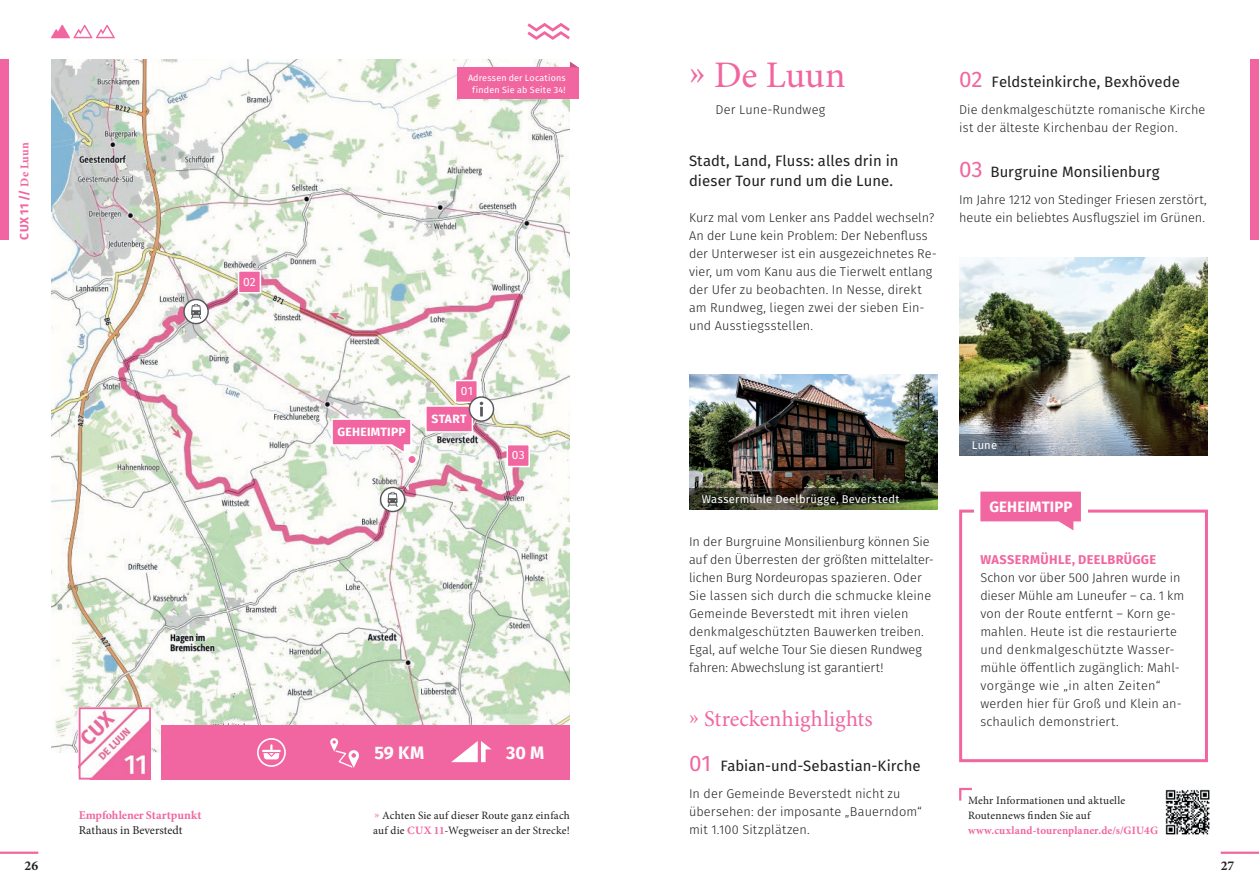
<style>
.page{position:relative;width:1259px;height:893px;background:#fff}
.page>*{position:absolute;margin:0;border:0;box-sizing:border-box;transform-origin:0 0}
.t1{font:37.5px "Minion Pro";letter-spacing:-.01em;color:#f166a0}
.t2{font:22.5px "Minion Pro";color:#f166a0}
.t3{font:22.5px "Fira Sans";color:#f166a0}
.t4{font:700 18px "Fira Sans";color:#fff}
.t5{font:15px/19.8px "Fira Sans";letter-spacing:.005em;color:#231f20}
.t6{font:700 15px "Fira Sans";letter-spacing:.005em;color:#fff}
.t7{font:700 13.5px "Minion Pro";color:#231f20}
.t8{font:300 12.75px/18px "Fira Sans";letter-spacing:.01em;color:#231f20}
.t9{font:700 12.75px "Fira Sans";letter-spacing:.025em;color:#f166a0}
.t10{font:700 12px "Minion Pro";letter-spacing:-.005em;color:#f166a0}
.t11{font:12px "Minion Pro";color:#231f20}
.t12{font:700 12px "Fira Sans";letter-spacing:.025em;color:#fff}
.t13{font:700 12px "Fira Sans";color:#f166a0}
.t14{font:12px "Fira Sans";color:#fff}
.t15{font:11.25px/15px "Minion Pro";letter-spacing:.01em;color:#231f20}
.t16{font:11.25px "Fira Sans";letter-spacing:.02em;color:#fff}
.t17{font:700 11.25px "Minion Pro";letter-spacing:.015em;color:#f166a0}
.t18{font:9px/12px "Fira Sans";letter-spacing:.02em;color:#fff;text-align:center}
.s1{font-family:"Minion Pro"}
.s2{color:#f166a0}
.s3{font-weight:700;color:#f166a0}
.s4{font-size:22.5px;color:#f166a0}
</style>
<div class="page">
<img style="left:51px;top:60px;width:519px;height:693px">
<div style="left:162px;top:726px;width:408px;height:54px;background:#f166a0"></div>
<div style="left:1250px;top:60px;width:9px;height:180px;background:#f166a0"></div>
<img style="left:82px;top:710px;width:66px;height:67px">
<div style="left:79px;top:707px;width:72px;height:73px;border:2px solid #f166a0"></div>
<img style="left:689px;top:375px;width:249px;height:113px">
<svg style="left:689px;top:488px;width:249px;height:22px;background:#353a25"></svg>
<svg style="left:51px;top:25px;width:64px;height:13px"></svg>
<div style="left:457px;top:67px;width:121px;height:32px;background:#f166a0"></div>
<svg style="left:570px;top:62px;width:8px;height:5px"></svg>
<svg style="left:527px;top:23px;width:43px;height:17px"></svg>
<svg style="left:380px;top:487px;width:25px;height:25px"></svg>
<hr style="left:0;top:852px;width:38px;height:2px;background:#f166a0">
<hr style="left:1220px;top:852px;width:39px;height:2px;background:#f166a0">
<img style="left:959px;top:258px;width:249px;height:198px">
<svg style="left:959px;top:434px;width:90px;height:22px;background:#6a7583"></svg>
<div style="left:959px;top:510px;width:249px;height:252px;border:3px solid #f166a0"></div>
<div style="left:974px;top:492px;width:113px;height:29px;background:#fff"></div>
<svg style="left:980px;top:492px;width:101px;height:38px"></svg>
<div style="left:0;top:60px;width:9px;height:180px;background:#f166a0"></div>
<svg style="left:183px;top:299px;width:26px;height:25px"></svg>
<div style="left:408px;top:455px;width:8px;height:9px;background:#f166a0;border-radius:50%"></div>
<div style="left:407px;top:455px;width:10px;height:10px;border:2px solid #fff;border-radius:50%"></div>
<svg style="left:330px;top:418px;width:82px;height:37px"></svg>
<div style="left:238px;top:270px;width:23px;height:24px;background:#f166a0;border:2px solid #fff"></div>
<div style="left:455px;top:380px;width:23px;height:23px;background:#f166a0;border:2px solid #fff"></div>
<div style="left:506px;top:444px;width:24px;height:23px;background:#f166a0;border:2px solid #fff"></div>
<svg style="left:959px;top:787px;width:13px;height:14px"></svg>
<img style="left:1165px;top:789px;width:45px;height:46px">
<svg style="left:424px;top:396px;width:70px;height:37px"></svg>
<svg style="left:330px;top:738px;width:29px;height:30px"></svg>
<svg style="left:257px;top:738px;width:29px;height:29px"></svg>
<svg style="left:451px;top:741px;width:40px;height:21px"></svg>
<p class="t13" style="left:14px;top:240px;width:99px;rotate:-90deg">CUX 11 // <span class="s1">De Luun</span></p>
<p class="t14" style="left:243px;top:272px;width:14px">02</p>
<p class="t18" style="left:468px;top:71px;width:99px">Adressen der Locations finden Sie ab Seite 34!</p>
<p class="t12" style="left:337px;top:422px;width:70px">GEHEIMTIPP</p>
<p class="t14" style="left:461px;top:382px;width:14px">01</p>
<p class="t12" style="left:431px;top:409px;width:37px">START</p>
<p class="t14" style="left:512px;top:446px;width:14px">03</p>
<p class="t10" style="left:79px;top:806px;width:124px">Empfohlener Startpunkt</p>
<p class="t11" style="left:79px;top:822px;width:105px">Rathaus in Beverstedt</p>
<h3 class="t4" style="left:374px;top:737px;width:51px">59 KM</h3>
<h3 class="t4" style="left:506px;top:737px;width:40px">30 M</h3>
<p class="t15" style="left:373px;top:807px;width:198px"><span class="s2">»</span> Achten Sie auf dieser Route ganz einfach auf die <span class="s3">CUX 11</span>-Wegweiser an der Strecke!</p>
<h1 class="t1" style="left:689px;top:50px;width:158px">» De Luun</h1>
<p class="t8" style="left:715px;top:100px;width:111px">Der Lune-Rundweg</p>
<p class="t5" style="left:689px;top:150px;width:211px">Stadt, Land, Fluss: alles drin in dieser Tour rund um die Lune.</p>
<p class="t8" style="left:689px;top:208px;width:249px">Kurz mal vom Lenker ans Paddel wechseln?<br>An der Lune kein Problem: Der Nebenfluss der Unterweser ist ein ausgezeichnetes Re&shy;vier, um vom Kanu aus die Tierwelt entlang der Ufer zu beobachten. In Nesse, direkt am Rundweg, liegen zwei der sieben Ein&shy;und Ausstiegsstellen.</p>
<h2 class="t3" style="left:959px;top:62px;width:25px">02</h2>
<p class="t5" style="left:991px;top:71px;width:190px">Feldsteinkirche, Bexhövede</p>
<p class="t8" style="left:959px;top:100px;width:248px">Die denkmalgeschützte romanische Kirche ist der älteste Kirchenbau der Region.</p>
<h2 class="t3" style="left:959px;top:152px;width:25px">03</h2>
<p class="t5" style="left:990px;top:161px;width:171px">Burgruine Monsilienburg</p>
<p class="t8" style="left:959px;top:190px;width:249px">Im Jahre 1212 von Stedinger Friesen zerstört, heute ein beliebtes Ausflugsziel im Grünen.</p>
<p class="t16" style="left:702px;top:491px;width:199px">Wassermühle Deelbrügge, Beverstedt</p>
<p class="t8" style="left:689px;top:532px;width:246px">In der Burgruine Monsilienburg können Sie auf den Überresten der größten mittelalter&shy;lichen Burg Nordeuropas spazieren. Oder Sie lassen sich durch die schmucke kleine Gemeinde Beverstedt mit ihren vielen denkmalgeschützten Bauwerken treiben.<br>Egal, auf welche Tour Sie diesen Rundweg fahren: Abwechslung ist garantiert!</p>
<h2 class="t2" style="left:689px;top:703px;width:185px">» Streckenhighlights</h2>
<p class="t5" style="left:689px;top:755px;width:233px"><span class="s4">01</span> Fabian-und-Sebastian-Kirche</p>
<p class="t8" style="left:689px;top:784px;width:234px">In der Gemeinde Beverstedt nicht zu übersehen: der imposante „Bauerndom“ mit 1.100 Sitzplätzen.</p>
<p class="t16" style="left:972px;top:437px;width:27px">Lune</p>
<p class="t6" style="left:989px;top:494px;width:84px">GEHEIMTIPP</p>
<p class="t9" style="left:980px;top:548px;width:177px">WASSERMÜHLE, DEELBRÜGGE</p>
<p class="t8" style="left:980px;top:568px;width:206px">Schon vor über 500 Jahren wurde in dieser Mühle am Luneufer – ca. 1 km von der Route entfernt – Korn ge&shy;mahlen. Heute ist die restaurierte und denkmalgeschützte Wasser&shy;mühle öffentlich zugänglich: Mahl&shy;vorgänge wie „in alten Zeiten“ werden hier für Groß und Klein an&shy;schaulich demonstriert.</p>
<p class="t15" style="left:968px;top:792px;width:159px">Mehr Informationen und aktuelle<br>Routennews finden Sie auf</p>
<p class="t17" style="left:968px;top:822px;width:191px">www.cuxland-tourenplaner.de/s/GIU4G</p>
<p class="t7" style="left:24px;top:856px;width:15px">26</p>
<p class="t7" style="left:1220px;top:856px;width:15px">27</p>
</div>
